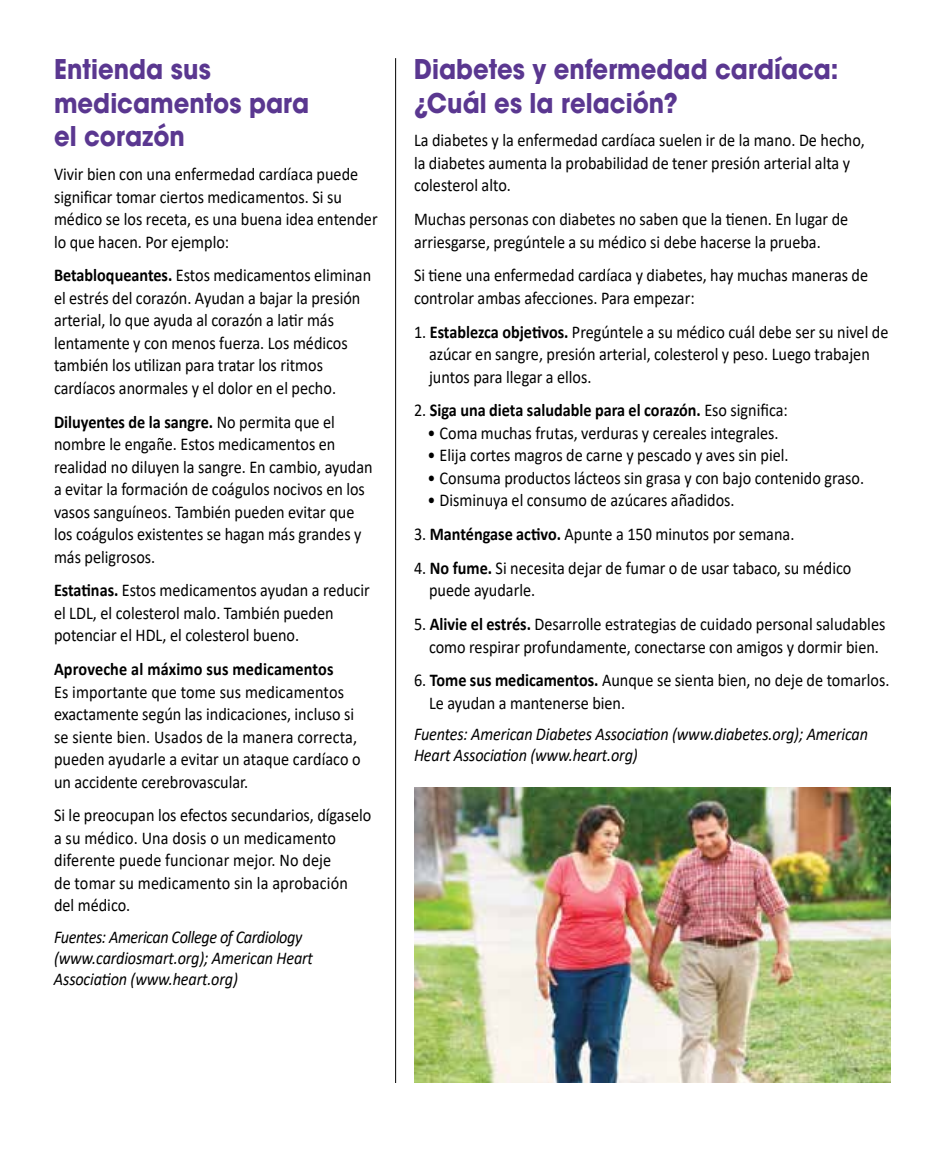
<style>
.page{position:relative;width:945px;height:1161px;background:#fff}
.page>*{position:absolute;margin:0;border:0;box-sizing:border-box;transform-origin:0 0}
.t1{font:700 27px/33.8px "ITC Avant Garde Pro";color:#5a3790;scale:.9 1}
.t2{font:18px/22.5px "Calibri";color:#000;scale:.9 1}
.t3{font:italic 18px/21px "Calibri";letter-spacing:-.015em;color:#000;scale:.9 1}
.t4{font:700 18px "Calibri";letter-spacing:.01em;color:#000;scale:.9 1}
.s1{font-weight:700}
.s2{font-weight:400}
</style>
<div class="page">
<hr style="left:395px;top:58px;width:1px;height:1025px;background:#000">
<img style="left:414px;top:788px;width:477px;height:295px">
<h2 class="t1" style="left:54px;top:52px;width:285px">Entienda sus medicamentos para el corazón</h2>
<p class="t2" style="left:54px;top:162px;width:361px">Vivir bien con una enfermedad cardíaca puede significar tomar ciertos medicamentos. Si su médico se los receta, es una buena idea entender lo que hacen. Por ejemplo:</p>
<p class="t2" style="left:54px;top:264px;width:354px"><span class="s1">Betabloqueantes.</span> Estos medicamentos eliminan el estrés del corazón. Ayudan a bajar la presión arterial, lo que ayuda al corazón a latir más lentamente y con menos fuerza. Los médicos también los utilizan para tratar los ritmos cardíacos anormales y el dolor en el pecho.</p>
<p class="t2" style="left:54px;top:410px;width:356px"><span class="s1">Diluyentes de la sangre.</span> No permita que el nombre le engañe. Estos medicamentos en realidad no diluyen la sangre. En cambio, ayudan a evitar la formación de coágulos nocivos en los vasos sanguíneos. También pueden evitar que los coágulos existentes se hagan más grandes y más peligrosos.</p>
<p class="t2" style="left:54px;top:579px;width:352px"><span class="s1">Estatinas.</span> Estos medicamentos ayudan a reducir el LDL, el colesterol malo. También pueden potenciar el HDL, el colesterol bueno.</p>
<p class="t4" style="left:54px;top:656px;width:312px">Aproveche al máximo sus medicamentos</p>
<p class="t2" style="left:54px;top:680px;width:342px">Es importante que tome sus medicamentos exactamente según las indicaciones, incluso si se siente bien. Usados de la manera correcta, pueden ayudarle a evitar un ataque cardíaco o un accidente cerebrovascular.</p>
<p class="t2" style="left:54px;top:804px;width:354px">Si le preocupan los efectos secundarios, dígaselo a su médico. Una dosis o un medicamento diferente puede funcionar mejor. No deje<br>de tomar su medicamento sin la aprobación del médico.</p>
<p class="t3" style="left:54px;top:925px;width:289px">Fuentes: American College of Cardiology (www.cardiosmart.org); American Heart<br>Association (www.heart.org)</p>
<h2 class="t1" style="left:414px;top:52px;width:473px">Diabetes y enfermedad cardíaca: ¿Cuál es la relación?</h2>
<p class="t2" style="left:414px;top:129px;width:502px">La diabetes y la enfermedad cardíaca suelen ir de la mano. De hecho, la diabetes aumenta la probabilidad de tener presión arterial alta y colesterol alto.</p>
<p class="t2" style="left:414px;top:207px;width:484px">Muchas personas con diabetes no saben que la tienen. En lugar de arriesgarse, pregúntele a su médico si debe hacerse la prueba.</p>
<p class="t2" style="left:414px;top:264px;width:506px">Si tiene una enfermedad cardíaca y diabetes, hay muchas maneras de controlar ambas afecciones. Para empezar:</p>
<p class="t2" style="left:429px;top:320px;width:512px;text-indent:-15px">1. <span class="s1">Establezca objetivos.</span> Pregúntele a su médico cuál debe ser su nivel de azúcar en sangre, presión arterial, colesterol y peso. Luego trabajen juntos para llegar a ellos.</p>
<p class="t4" style="left:414px;top:398px;width:417px"><span class="s2">2.</span> Siga una dieta saludable para el corazón. <span class="s2">Eso significa:</span></p>
<p class="t2" style="left:428px;top:421px;width:392px">• Coma muchas frutas, verduras y cereales integrales.</p>
<p class="t2" style="left:428px;top:444px;width:403px">• Elija cortes magros de carne y pescado y aves sin piel.</p>
<p class="t2" style="left:428px;top:466px;width:487px">• Consuma productos lácteos sin grasa y con bajo contenido graso.</p>
<p class="t2" style="left:428px;top:489px;width:343px">• Disminuya el consumo de azúcares añadidos.</p>
<p class="t2" style="left:414px;top:522px;width:424px">3. <span class="s1">Manténgase activo.</span> Apunte a 150 minutos por semana.</p>
<p class="t2" style="left:429px;top:556px;width:471px;text-indent:-15px">4. <span class="s1">No fume.</span> Si necesita dejar de fumar o de usar tabaco, su médico puede ayudarle.</p>
<p class="t2" style="left:414px;top:612px;width:525px;text-align:center">5. <span class="s1">Alivie el estrés.</span> Desarrolle estrategias de cuidado personal saludables como respirar profundamente, conectarse con amigos y dormir bien.</p>
<p class="t2" style="left:429px;top:669px;width:513px;text-indent:-15px">6. <span class="s1">Tome sus medicamentos.</span> Aunque se sienta bien, no deje de tomarlos.<br>Le ayudan a mantenerse bien.</p>
<p class="t3" style="left:414px;top:723px;width:506px">Fuentes: American Diabetes Association (www.diabetes.org); American<br>Heart Association (www.heart.org)</p>
</div>
